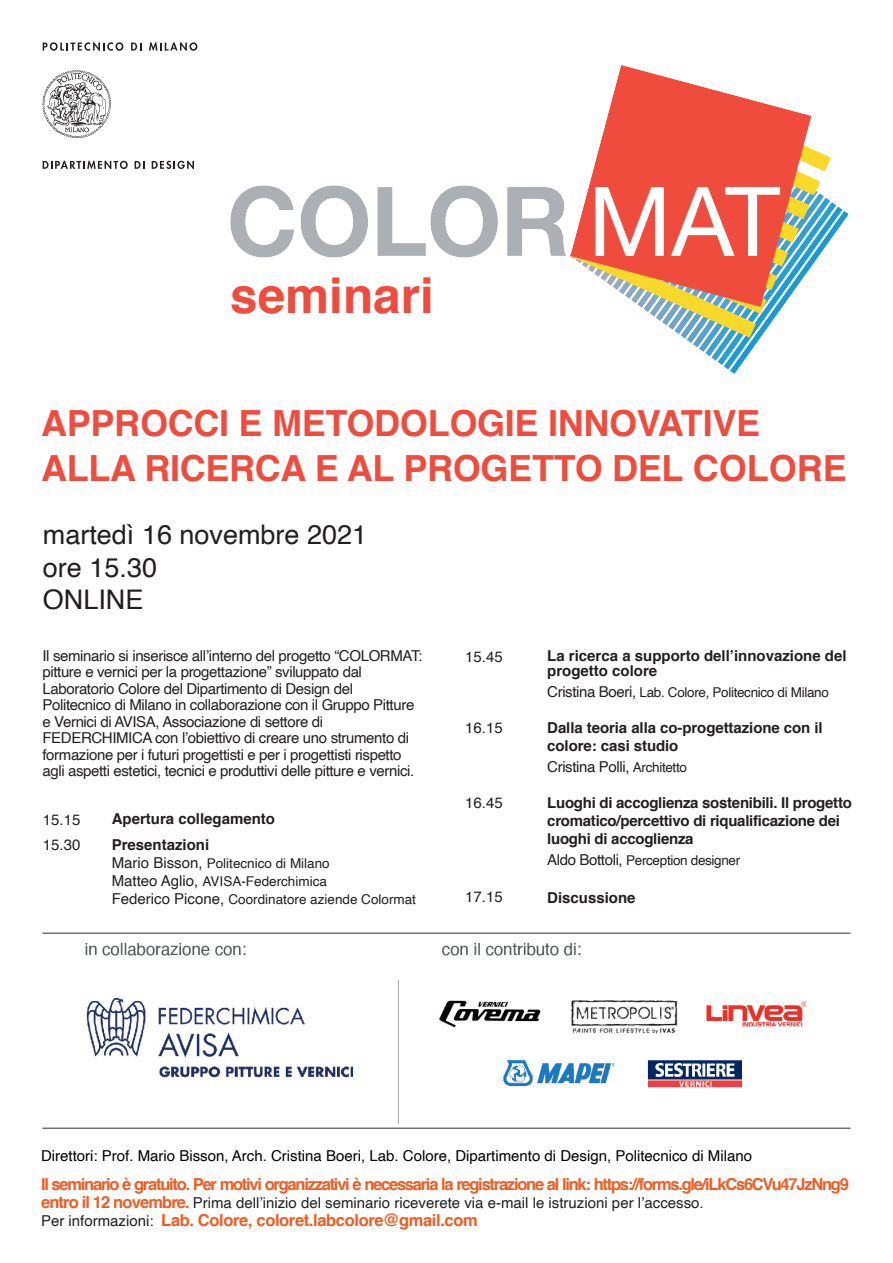
<style>
.page{position:relative;width:893px;height:1263px;background:#fff}
.page>*{position:absolute;margin:0;border:0;box-sizing:border-box;transform-origin:0 0}
.t1{font:700 49.5px "Helvetica";color:#ef4c3e}
.t2{font:700 36px/45px "Helvetica";letter-spacing:-.01em;color:#ef4c3e}
.t3{font:27px/32.4px "Helvetica";color:#231f20}
.t4{font:700 16.5px "Helvetica";letter-spacing:-.075em;color:#f25b21}
.t5{font:700 16.5px "Helvetica";letter-spacing:-.02em;color:#f25b21}
.t6{font:15px/16.5px "Helvetica";letter-spacing:-.025em;color:#231f20}
.t7{font:700 15px/18px "Helvetica";letter-spacing:-.005em;color:#231f20}
.t8{font:15px "Helvetica";color:#000}
.t9{font:15px "Helvetica";color:#231f20}
.t10{font:13.5px/18px "Helvetica";color:#231f20}
.t11{font:13.5px "Helvetica";letter-spacing:-.025em;color:#231f20}
.s1{font-size:15px}
.s2{font-size:13.5px}
.s3{font-weight:700;font-size:16.5px;color:#f25b21}
.s4{font-weight:400;font-size:15px;color:#231f20}
</style>
<div class="page">
<img style="left:169px;top:65px;width:680px;height:308px">
<svg style="left:131px;top:43px;width:10px;height:8px"></svg>
<svg style="left:149px;top:42px;width:48px;height:9px"></svg>
<svg style="left:43px;top:42px;width:80px;height:9px"></svg>
<svg style="left:42px;top:70px;width:69px;height:68px"></svg>
<svg style="left:43px;top:161px;width:85px;height:8px"></svg>
<svg style="left:135px;top:161px;width:9px;height:8px"></svg>
<svg style="left:152px;top:161px;width:42px;height:8px"></svg>
<img style="left:85px;top:942px;width:722px;height:182px">
<hr style="left:43px;top:1128px;width:807px;height:1px;background:#3b3e40">
<hr style="left:43px;top:933px;width:807px;height:1px;background:#3b3e40">
<h1 class="t1" style="left:230px;top:256px;width:205px">seminari</h1>
<h2 class="t2" style="left:41px;top:401px;width:807px">APPROCCI E METODOLOGIE INNOVATIVE<br>ALLA RICERCA E AL PROGETTO DEL COLORE</h2>
<h3 class="t3" style="left:43px;top:519px;width:326px">martedì 16 novembre 2021 ore 15.30<br>ONLINE</h3>
<p class="t6" style="left:43px;top:648px;width:381px">Il seminario si inserisce all’interno del progetto “COLORMAT: pitture e vernici per la progettazione” sviluppato dal Laboratorio Colore del Dipartimento di Design del Politecnico di Milano in collaborazione con il Gruppo Pitture e Vernici di AVISA, Associazione di settore di FEDERCHIMICA con l’obiettivo di creare uno strumento di formazione per i futuri progettisti e per i progettisti rispetto agli aspetti estetici, tecnici e produttivi delle pitture e vernici.</p>
<p class="t6" style="left:43px;top:812px;width:39px">15.15</p>
<p class="t6" style="left:43px;top:837px;width:39px">15.30</p>
<p class="t7" style="left:112px;top:806px;width:165px;line-height:25.5px">Apertura collegamento<br>Presentazioni</p>
<p class="t10" style="left:112px;top:854px;width:306px"><span class="s1">Mario Bisson,</span> Politecnico di Milano<br><span class="s1">Matteo Aglio,</span> AVISA-Federchimica<br><span class="s1">Federico Picone,</span> Coordinatore aziende Colormat</p>
<p class="t6" style="left:465px;top:649px;width:39px">15.45</p>
<p class="t6" style="left:465px;top:720px;width:39px">16.15</p>
<p class="t6" style="left:465px;top:795px;width:39px">16.45</p>
<p class="t6" style="left:465px;top:889px;width:39px">17.15</p>
<p class="t7" style="left:547px;top:648px;width:301px;line-height:15px">La ricerca a supporto dell’innovazione del progetto colore</p>
<p class="t11" style="left:547px;top:682px;width:283px"><span class="s1">Cristina Boeri,</span> Lab. Colore, Politecnico di Milano</p>
<p class="t7" style="left:547px;top:719px;width:277px">Dalla teoria alla co-progettazione con il colore: casi studio</p>
<p class="t6" style="left:547px;top:759px;width:141px">Cristina Polli, <span class="s2">Architetto</span></p>
<p class="t7" style="left:547px;top:794px;width:306px">Luoghi di accoglienza sostenibili. Il progetto cromatico/percettivo di riqualificazione dei luoghi di accoglienza</p>
<p class="t11" style="left:547px;top:850px;width:194px"><span class="s1">Aldo Bottoli,</span> Perception designer</p>
<p class="t7" style="left:547px;top:888px;width:90px">Discussione</p>
<p class="t8" style="left:41px;top:1144px;width:713px">Direttori: Prof. Mario Bisson, Arch. Cristina Boeri, Lab. Colore, Dipartimento di Design, Politecnico di Milano</p>
<p class="t4" style="left:41px;top:1170px;width:809px">Il seminario è gratuito. Per motivi organizzativi è necessaria la registrazione al link: https://forms.gle/iLkCs6CVu47JzNng9</p>
<p class="t9" style="left:41px;top:1191px;width:664px"><span class="s3">entro il 12 novembre.</span> Prima dell’inizio del seminario riceverete via e-mail le istruzioni per l’accesso.</p>
<p class="t5" style="left:41px;top:1206px;width:438px"><span class="s4">Per informazioni:</span> Lab. Colore, coloret.labcolore@gmail.com</p>
</div>
